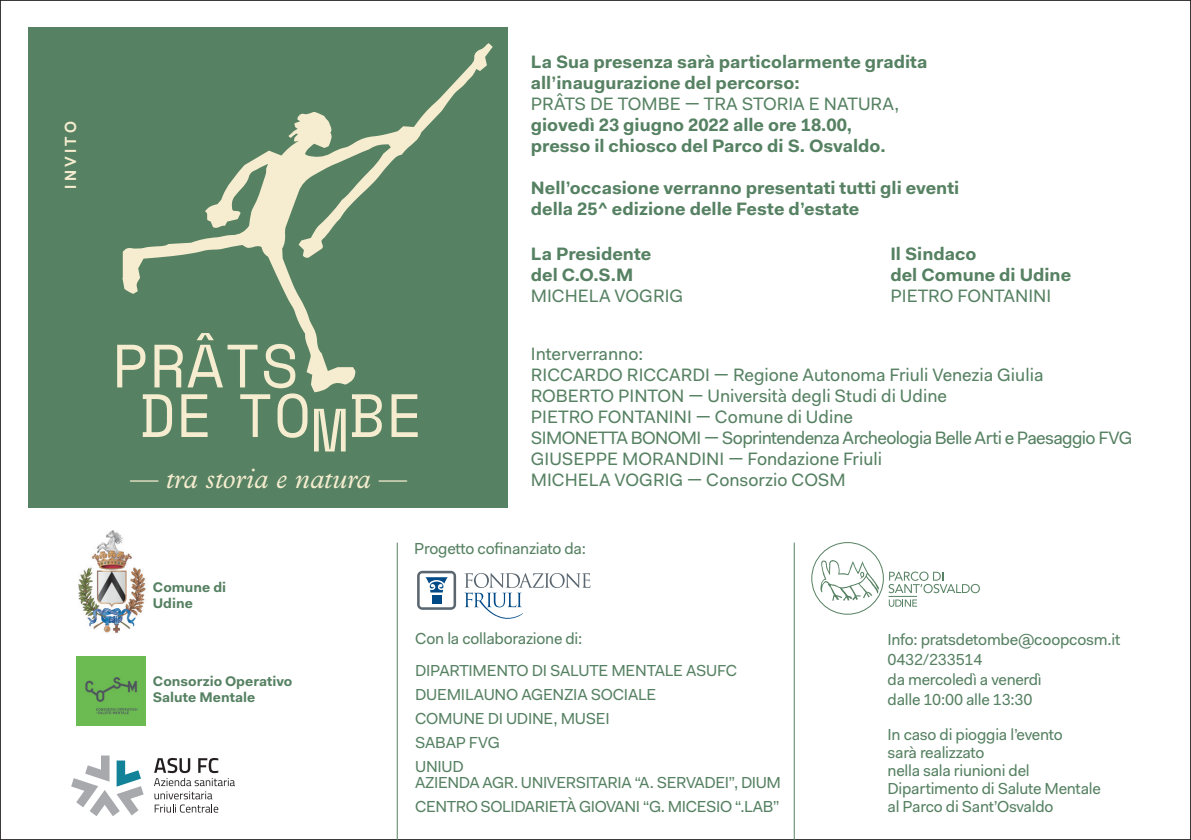
<style>
.page{position:relative;width:1191px;height:840px;background:#fff}
.page>*{position:absolute;margin:0;border:0;box-sizing:border-box;transform-origin:0 0}
.t1{font:italic 28px "Plantin";color:#f6edd0}
.t2{font:700 18px "Fakt Pro";color:#568162}
.t3{font:18px "Fakt Pro";color:#568162}
.t4{font:18px "Fakt Pro";letter-spacing:-.035em;color:#568162}
.t5{font:16px "Fakt Pro";letter-spacing:-.015em;color:#568162}
.t6{font:700 16px "HK Grotesk";letter-spacing:.2em;color:#f6edd0}
.t7{font:700 14px "Fakt Pro";color:#568162}
</style>
<div class="page">
<div style="left:28px;top:28px;width:480px;height:479px;background:#568162"></div>
<svg style="left:122px;top:43px;width:371px;height:349px"></svg>
<svg style="left:117px;top:333px;width:190px;height:104px"></svg>
<svg style="left:314px;top:408px;width:32px;height:43px"></svg>
<svg style="left:352px;top:394px;width:30px;height:42px"></svg>
<svg style="left:391px;top:394px;width:27px;height:42px"></svg>
<img style="left:78px;top:530px;width:68px;height:103px">
<img style="left:77px;top:656px;width:68px;height:68px">
<svg style="left:71px;top:755px;width:73px;height:60px"></svg>
<svg style="left:154px;top:758px;width:81px;height:54px"></svg>
<svg style="left:417px;top:570px;width:39px;height:39px"></svg>
<div style="left:432px;top:594px;width:9px;height:9px;background:#004a87"></div>
<svg style="left:464px;top:573px;width:126px;height:46px"></svg>
<div style="left:811px;top:541px;width:73px;height:73px;border:1px solid #568162;border-radius:50%"></div>
<svg style="left:888px;top:571px;width:92px;height:35px"></svg>
<svg style="left:820px;top:559px;width:59px;height:41px"></svg>
<hr style="left:397px;top:542px;width:1px;height:297px;background:#568162">
<hr style="left:794px;top:542px;width:1px;height:297px;background:#568162">
<p class="t6" style="left:60px;top:188px;width:69px;rotate:-90deg">INVITO</p>
<p class="t1" style="left:130px;top:462px;width:278px">— tra storia e natura —</p>
<p class="t2" style="left:531px;top:50px;width:398px">La Sua presenza sarà particolarmente gradita</p>
<p class="t2" style="left:531px;top:71px;width:270px">all’inaugurazione del percorso:</p>
<p class="t3" style="left:531px;top:92px;width:370px">PRÂTS DE TOMBE — TRA STORIA E NATURA,</p>
<p class="t2" style="left:531px;top:113px;width:323px">giovedì 23 giugno 2022 alle ore 18.00,</p>
<p class="t2" style="left:531px;top:134px;width:356px">presso il chiosco del Parco di S. Osvaldo.</p>
<p class="t2" style="left:531px;top:176px;width:430px">Nell’occasione verranno presentati tutti gli eventi</p>
<p class="t2" style="left:531px;top:197px;width:330px">della 25^ edizione delle Feste d’estate</p>
<p class="t2" style="left:531px;top:242px;width:122px">La Presidente</p>
<p class="t2" style="left:531px;top:263px;width:104px">del C.O.S.M</p>
<p class="t3" style="left:531px;top:284px;width:154px">MICHELA VOGRIG</p>
<p class="t2" style="left:890px;top:241px;width:88px">Il Sindaco</p>
<p class="t2" style="left:890px;top:262px;width:182px">del Comune di Udine</p>
<p class="t3" style="left:890px;top:283px;width:162px">PIETRO FONTANINI</p>
<p class="t3" style="left:531px;top:341px;width:114px">Interverranno:</p>
<p class="t3" style="left:531px;top:362px;width:514px">RICCARDO RICCARDI — Regione Autonoma Friuli Venezia Giulia</p>
<p class="t3" style="left:531px;top:383px;width:417px">ROBERTO PINTON — Università degli Studi di Udine</p>
<p class="t3" style="left:531px;top:404px;width:323px">PIETRO FONTANINI — Comune di Udine</p>
<p class="t4" style="left:531px;top:425px;width:603px">SIMONETTA BONOMI — Soprintendenza Archeologia Belle Arti e Paesaggio FVG</p>
<p class="t3" style="left:531px;top:446px;width:353px">GIUSEPPE MORANDINI — Fondazione Friuli</p>
<p class="t3" style="left:531px;top:467px;width:316px">MICHELA VOGRIG — Consorzio COSM</p>
<p class="t7" style="left:153px;top:577px;width:75px">Comune di</p>
<p class="t7" style="left:153px;top:593px;width:42px">Udine</p>
<p class="t5" style="left:414px;top:537px;width:173px">Progetto cofinanziato da:</p>
<p class="t7" style="left:153px;top:671px;width:141px">Consorzio Operativo</p>
<p class="t7" style="left:153px;top:687px;width:104px">Salute Mentale</p>
<p class="t5" style="left:415px;top:627px;width:169px">Con la collaborazione di:</p>
<p class="t5" style="left:415px;top:659px;width:323px">DIPARTIMENTO DI SALUTE MENTALE ASUFC</p>
<p class="t5" style="left:415px;top:683px;width:243px">DUEMILAUNO AGENZIA SOCIALE</p>
<p class="t5" style="left:415px;top:707px;width:196px">COMUNE DI UDINE, MUSEI</p>
<p class="t5" style="left:415px;top:731px;width:86px">SABAP FVG</p>
<p class="t5" style="left:415px;top:755px;width:50px">UNIUD</p>
<p class="t5" style="left:415px;top:771px;width:367px">AZIENDA AGR. UNIVERSITARIA “A. SERVADEI”, DIUM</p>
<p class="t5" style="left:415px;top:795px;width:366px">CENTRO SOLIDARIETÀ GIOVANI “G. MICESIO “.LAB”</p>
<p class="t5" style="left:887px;top:628px;width:234px">Info: pratsdetombe@coopcosm.it</p>
<p class="t5" style="left:887px;top:648px;width:96px">0432/233514</p>
<p class="t5" style="left:887px;top:668px;width:156px">da mercoledì a venerdì</p>
<p class="t5" style="left:887px;top:688px;width:146px">dalle 10:00 alle 13:30</p>
<p class="t5" style="left:887px;top:723px;width:177px">In caso di pioggia l’evento</p>
<p class="t5" style="left:887px;top:741px;width:98px">sarà realizzato</p>
<p class="t5" style="left:887px;top:759px;width:144px">nella sala riunioni del</p>
<p class="t5" style="left:887px;top:777px;width:215px">Dipartimento di Salute Mentale</p>
<p class="t5" style="left:887px;top:795px;width:167px">al Parco di Sant’Osvaldo</p>
</div>
